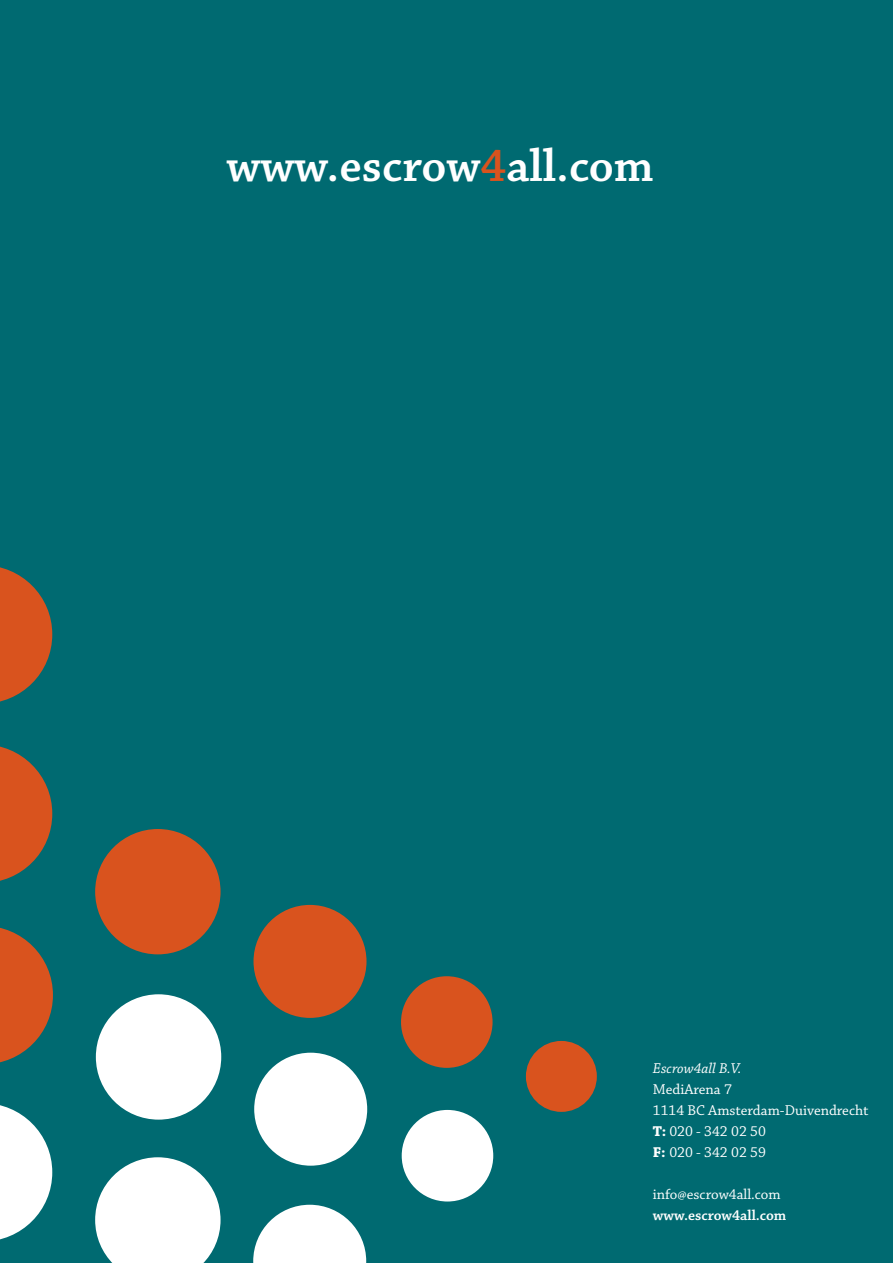
<style>
.page{position:relative;width:893px;height:1263px;background:#006a71}
.page>*{position:absolute;margin:0;border:0;box-sizing:border-box;transform-origin:0 0}
.t1{font:600 48px "Chaparral Pro";color:#fff}
.t2{font:15px/21px "Chaparral Pro";color:#fff}
.t3{font:600 15px "Chaparral Pro";color:#fff}
.t4{font:italic 15px "Chaparral Pro";color:#fff}
.s1{color:#d9531e}
.s2{font-weight:700}
</style>
<div class="page">
<svg style="left:0;top:567px;width:52px;height:135px"></svg>
<svg style="left:0;top:746px;width:52px;height:135px"></svg>
<svg style="left:0;top:927px;width:53px;height:136px"></svg>
<svg style="left:0;top:1105px;width:52px;height:135px"></svg>
<div style="left:95px;top:829px;width:126px;height:125px;background:#d9531e;border-radius:50%"></div>
<div style="left:96px;top:994px;width:125px;height:125px;background:#fff;border-radius:50%"></div>
<svg style="left:95px;top:1157px;width:126px;height:106px"></svg>
<div style="left:253px;top:905px;width:113px;height:113px;background:#d9531e;border-radius:50%"></div>
<div style="left:254px;top:1053px;width:113px;height:113px;background:#fff;border-radius:50%"></div>
<svg style="left:253px;top:1205px;width:113px;height:58px"></svg>
<div style="left:401px;top:976px;width:92px;height:92px;background:#d9531e;border-radius:50%"></div>
<div style="left:402px;top:1110px;width:91px;height:91px;background:#fff;border-radius:50%"></div>
<div style="left:526px;top:1041px;width:71px;height:71px;background:#d9531e;border-radius:50%"></div>
<h1 class="t1" style="left:226px;top:139px;width:429px">www.escrow<span class="s1">4</span>all.com</h1>
<p class="t4" style="left:653px;top:1060px;width:90px">Escrow4all B.V.</p>
<p class="t2" style="left:653px;top:1079px;width:217px">MediArena 7<br>1114 BC Amsterdam-Duivendrecht<br><span class="s2">T:</span> 020 - 342 02 50<br><span class="s2">F:</span> 020 - 342 02 59</p>
<p class="t2" style="left:653px;top:1184px;width:129px">info@escrow4all.com</p>
<p class="t3" style="left:653px;top:1207px;width:135px">www.escrow4all.com</p>
</div>
